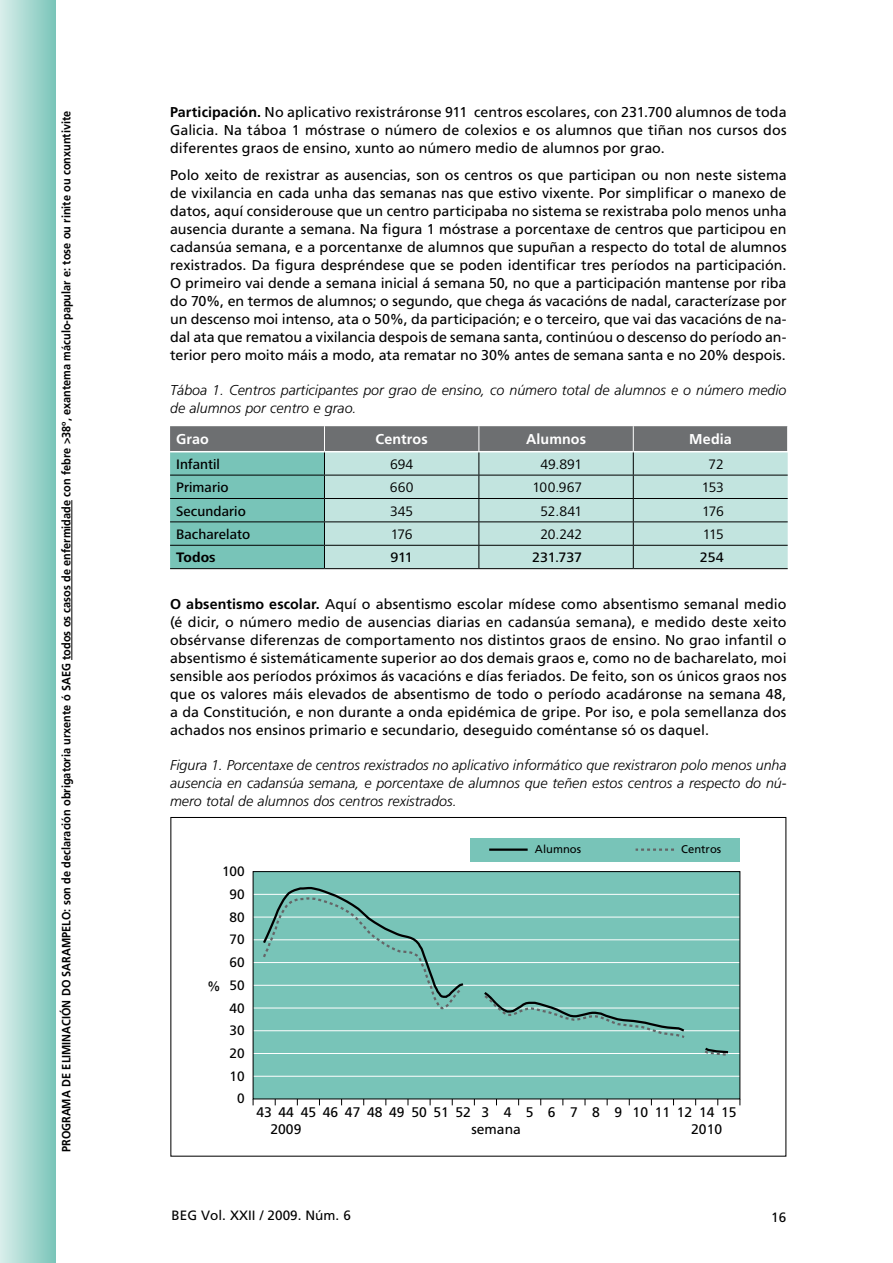
<style>
.page{position:relative;width:893px;height:1263px;background:#fff}
.page>*{position:absolute;margin:0;border:0;box-sizing:border-box;transform-origin:0 0}
.t1{font:14.25px/18px "Frutiger LT Std";letter-spacing:.005em;color:#000;text-align:justify}
.t2{font:italic 300 14.25px/18px "Frutiger LT Std";color:#000}
.t3{font:500 14.25px "Frutiger Next LT";letter-spacing:.005em;color:#000}
.t4{font:14.25px "Frutiger Next LT";letter-spacing:-.01em;color:#000}
.t5{font:700 14.25px "Frutiger LT Std";letter-spacing:.01em;color:#fff}
.t6{font:700 14.25px "Frutiger Next LT";letter-spacing:.01em;color:#000}
.t7{font:13.95px/17px "Frutiger";color:#000}
.t8{font:13.65px/22.8px "Frutiger";color:#000;text-align:right}
.t9{font:13.5px "Frutiger";color:#000}
.t10{font:700 12px "Frutiger";color:#000;scale:.91 1}
.t11{font:11.25px "Frutiger";color:#000}
.s1{font-weight:700}
</style>
<div class="page">
<div style="left:0;top:0;width:55px;height:1263px;background:linear-gradient(to right,#d9eeeb,#7bc5b9)"></div>
<hr style="left:72px;top:500px;width:1px;height:160px;background:#000">
<svg style="left:170px;top:426px;width:618px;height:143px;background:#9fc2bd"></svg>
<hr style="left:170px;top:545px;width:154px;height:1px;background:#000">
<hr style="left:170px;top:521px;width:154px;height:1px;background:#000">
<hr style="left:170px;top:498px;width:154px;height:1px;background:#000">
<hr style="left:170px;top:475px;width:154px;height:1px;background:#000">
<div style="left:470px;top:838px;width:270px;height:24px;background:#78c4b8"></div>
<hr style="left:489px;top:848px;width:39px;height:3px;background:#000">
<svg style="left:636px;top:848px;width:38px;height:3px"></svg>
<div style="left:253px;top:872px;width:487px;height:227px;background:#78c4b8"></div>
<hr style="left:253px;top:894px;width:487px;height:1px;background:#fff">
<hr style="left:253px;top:917px;width:487px;height:1px;background:#fff">
<hr style="left:253px;top:939px;width:487px;height:1px;background:#fff">
<hr style="left:253px;top:962px;width:487px;height:1px;background:#fff">
<hr style="left:253px;top:985px;width:487px;height:1px;background:#fff">
<hr style="left:253px;top:1008px;width:487px;height:1px;background:#fff">
<hr style="left:253px;top:1030px;width:487px;height:1px;background:#fff">
<hr style="left:253px;top:1053px;width:487px;height:1px;background:#fff">
<hr style="left:253px;top:1076px;width:487px;height:1px;background:#fff">
<svg style="left:261px;top:886px;width:469px;height:146px"></svg>
<svg style="left:262px;top:896px;width:468px;height:160px"></svg>
<div style="left:253px;top:871px;width:487px;height:228px;border:1px solid #000"></div>
<p class="t10" style="left:59px;top:1152px;width:1146px;rotate:-90deg">PROGRAMA DE ELIMINACIÓN DO SARAMPELO: son de declaración obrigatoria urxente ó SAEG todos os casos de enfermidade con febre &gt;38º, exantema máculo-papular e: tose ou rinite ou conxuntivite</p>
<p class="t1" style="left:170px;top:103px;width:618px"><span class="s1">Participación.</span> No aplicativo rexistráronse 911 centros escolares, con 231.700 alumnos de toda Galicia. Na táboa 1 móstrase o número de colexios e os alumnos que tiñan nos cursos dos diferentes graos de ensino, xunto ao número medio de alumnos por grao.</p>
<p class="t1" style="left:170px;top:166px;width:618px">Polo xeito de rexistrar as ausencias, son os centros os que participan ou non neste sistema de vixilancia en cada unha das semanas nas que estivo vixente. Por simplificar o manexo de datos, aquí considerouse que un centro participaba no sistema se rexistraba polo menos unha ausencia durante a semana. Na figura 1 móstrase a porcentaxe de centros que participou en cadansúa semana, e a porcentanxe de alumnos que supuñan a respecto do total de alumnos rexistrados. Da figura despréndese que se poden identificar tres períodos na participación.<br>O primeiro vai dende a semana inicial á semana 50, no que a participación mantense por riba do 70%, en termos de alumnos; o segundo, que chega ás vacacións de nadal, caracterízase por un descenso moi intenso, ata o 50%, da participación; e o terceiro, que vai das vacacións de na&shy;dal ata que rematou a vixilancia despois de semana santa, continúou o descenso do período an&shy;terior pero moito máis a modo, ata rematar no 30% antes de semana santa e no 20% despois.</p>
<p class="t2" style="left:170px;top:381px;width:618px">Táboa 1. Centros participantes por grao de ensino, co número total de alumnos e o número medio de alumnos por centro e grao.</p>
<p class="t5" style="left:176px;top:431px;width:34px">Grao</p>
<p class="t5" style="left:376px;top:431px;width:54px">Centros</p>
<p class="t5" style="left:526px;top:431px;width:61px">Alumnos</p>
<p class="t5" style="left:689px;top:431px;width:44px">Media</p>
<p class="t3" style="left:176px;top:456px;width:45px">Infantil</p>
<p class="t4" style="left:390px;top:456px;width:25px">694</p>
<p class="t4" style="left:540px;top:456px;width:43px">49.891</p>
<p class="t4" style="left:709px;top:456px;width:17px">72</p>
<p class="t3" style="left:176px;top:480px;width:54px">Primario</p>
<p class="t4" style="left:390px;top:480px;width:25px">660</p>
<p class="t4" style="left:532px;top:480px;width:51px">100.967</p>
<p class="t4" style="left:702px;top:480px;width:24px">153</p>
<p class="t3" style="left:176px;top:503px;width:71px">Secundario</p>
<p class="t4" style="left:390px;top:503px;width:25px">345</p>
<p class="t4" style="left:540px;top:503px;width:43px">52.841</p>
<p class="t4" style="left:702px;top:503px;width:23px">176</p>
<p class="t3" style="left:176px;top:526px;width:76px">Bacharelato</p>
<p class="t4" style="left:391px;top:526px;width:23px">176</p>
<p class="t4" style="left:540px;top:526px;width:43px">20.242</p>
<p class="t4" style="left:703px;top:526px;width:23px">115</p>
<p class="t6" style="left:176px;top:550px;width:41px">Todos</p>
<p class="t3" style="left:390px;top:550px;width:24px">911</p>
<p class="t3" style="left:532px;top:550px;width:51px">231.737</p>
<p class="t3" style="left:700px;top:550px;width:25px">254</p>
<p class="t1" style="left:170px;top:595px;width:618px"><span class="s1">O absentismo escolar.</span> Aquí o absentismo escolar mídese como absentismo semanal medio (é dicir, o número medio de ausencias diarias en cadansúa semana), e medido deste xeito obsérvanse diferenzas de comportamento nos distintos graos de ensino. No grao infantil o absentismo é sistemáticamente superior ao dos demais graos e, como no de bacharelato, moi sensible aos períodos próximos ás vacacións e días feriados. De feito, son os únicos graos nos que os valores máis elevados de absentismo de todo o período acadáronse na semana 48, a da Constitución, e non durante a onda epidémica de gripe. Por iso, e pola semellanza dos achados nos ensinos primario e secundario, deseguido coméntanse só os daquel.</p>
<p class="t2" style="left:170px;top:756px;width:618px;text-align:justify">Figura 1. Porcentaxe de centros rexistrados no aplicativo informático que rexistraron polo menos unha ausencia en cadansúa semana, e porcentaxe de alumnos que teñen estos centros a respecto do nú&shy;mero total de alumnos dos centros rexistrados.</p>
<p class="t8" style="left:222px;top:860px;width:24px">100</p>
<p class="t8" style="left:230px;top:905px;width:17px">80</p>
<p class="t8" style="left:230px;top:882px;width:17px">90</p>
<p class="t8" style="left:207px;top:928px;width:39px">70<br>60<br>% 50<br>40<br>30<br>20<br>10<br>0</p>
<p class="t11" style="left:535px;top:842px;width:48px">Alumnos</p>
<p class="t11" style="left:681px;top:842px;width:41px">Centros</p>
<p class="t7" style="left:270px;top:1104px;width:242px;text-indent:-14px">43444546474849505152 3 4<br>2009</p>
<p class="t7" style="left:526px;top:1104px;width:212px">5 6 7 8 9 1011121415</p>
<p class="t7" style="left:471px;top:1121px;width:51px">semana</p>
<p class="t7" style="left:691px;top:1121px;width:32px">2010</p>
<p class="t9" style="left:172px;top:1207px;width:181px">BEG Vol. XXII / 2009. Núm. 6</p>
<p class="t9" style="left:771px;top:1209px;width:17px">16</p>
</div>
